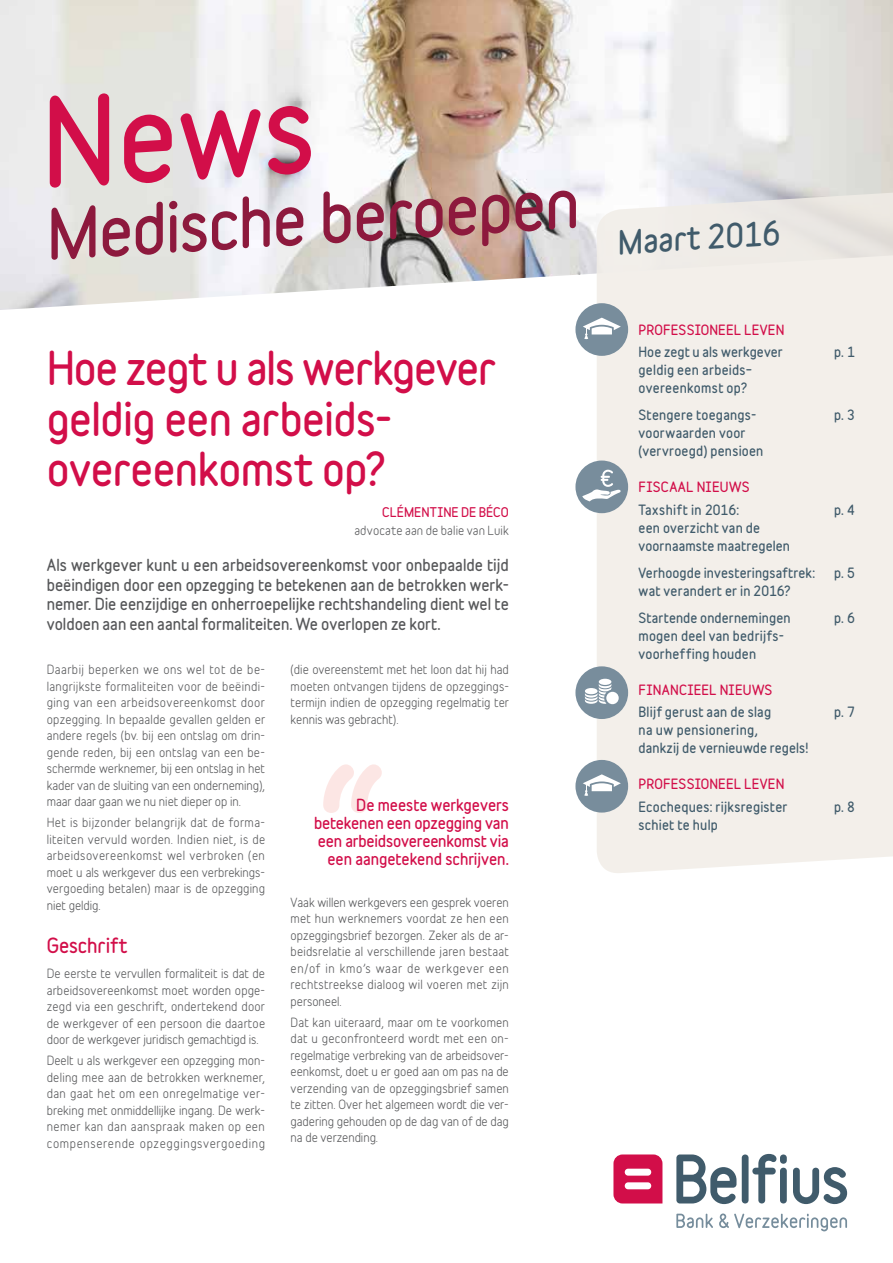
<style>
.page{position:relative;width:893px;height:1263px;background:#fff}
.page>*{position:absolute;margin:0;border:0;box-sizing:border-box;transform-origin:0 0}
.t1{font:700 162px "Belfius Alternative";color:#f8aea7}
.t2{font:700 111px "Belfius Normal";color:#d20e49}
.t3{font:700 63px "Belfius Normal";color:#8d193d}
.t4{font:700 42px/50.4px "Belfius Normal";letter-spacing:-.015em;color:#d20e49}
.t5{font:700 30px "Belfius Normal";color:#405b6b}
.t6{font:700 18.75px "Belfius Normal";letter-spacing:-.005em;color:#d20e49}
.t7{font:700 15px/19.5px "Belfius Alternative";color:#57585a;text-align:justify}
.t8{font:700 15px/18px "Belfius Alternative";letter-spacing:-.01em;color:#d20e49;text-align:right}
.t9{font:700 12.75px/18px "Belfius Alternative";letter-spacing:.02em;color:#405b6b}
.t10{font:700 12.75px "Belfius Normal";letter-spacing:.015em;color:#d20e49}
.t11{font:12px/16.5px "Belfius Alternative";color:#57585a;text-align:justify}
.t12{font:12px "Belfius Normal";letter-spacing:.01em;color:#57585a}
.t13{font:700 12px "Belfius Normal";color:#d20e49}
</style>
<div class="page">
<img style="left:0;top:0;width:893px;height:310px">
<div style="left:597px;top:191px;width:296px;height:682px;background:#f3efea"></div>
<svg style="left:676px;top:1214px;width:37px;height:14px"></svg>
<svg style="left:719px;top:1213px;width:128px;height:18px"></svg>
<svg style="left:613px;top:1154px;width:49px;height:49px;background:#d41d54"></svg>
<div style="left:625px;top:1169px;width:26px;height:6px;background:#fff;border-radius:3px"></div>
<div style="left:625px;top:1182px;width:26px;height:7px;background:#fff;border-radius:3px"></div>
<svg style="left:676px;top:1154px;width:60px;height:50px"></svg>
<div style="left:742px;top:1154px;width:6px;height:49px;background:#405b6b;border-radius:3px"></div>
<svg style="left:752px;top:1154px;width:35px;height:49px"></svg>
<svg style="left:793px;top:1167px;width:54px;height:37px"></svg>
<div style="left:575px;top:666px;width:53px;height:53px;background:#788d9c;border-radius:50%"></div>
<div style="left:599px;top:679px;width:12px;height:6px;background:#fff;border-radius:50%"></div>
<div style="left:606px;top:692px;width:13px;height:12px;background:#fff;border-radius:50%"></div>
<svg style="left:585px;top:683px;width:26px;height:21px"></svg>
<div style="left:575px;top:303px;width:53px;height:53px;background:#788d9c;border-radius:50%"></div>
<svg style="left:583px;top:318px;width:38px;height:21px"></svg>
<div style="left:575px;top:760px;width:53px;height:52px;background:#788d9c;border-radius:50%"></div>
<svg style="left:583px;top:774px;width:38px;height:22px"></svg>
<div style="left:575px;top:460px;width:53px;height:53px;background:#788d9c;border-radius:50%"></div>
<svg style="left:582px;top:470px;width:39px;height:31px"></svg>
<h2 class="t2" style="left:32px;top:59px;width:276px;rotate:-4deg">News</h2>
<h3 class="t3" style="left:43px;top:184px;width:536px;rotate:-3deg">Medische beroepen</h3>
<h3 class="t4" style="left:47px;top:342px;width:451px">Hoe zegt u als werkgever geldig een arbeids&shy;overeenkomst op?</h3>
<p class="t13" style="left:382px;top:503px;width:128px">CLÉMENTINE DE BÉCO</p>
<p class="t12" style="left:354px;top:520px;width:156px">advocate aan de balie van Luik</p>
<p class="t7" style="left:47px;top:555px;width:464px">Als werkgever kunt u een arbeidsovereenkomst voor onbepaalde tijd beëindigen door een opzegging te betekenen aan de betrokken werk&shy;nemer. Die eenzijdige en onherroepelijke rechtshandeling dient wel te voldoen aan een aantal formaliteiten. We overlopen ze kort.</p>
<p class="t11" style="left:47px;top:660px;width:220px">Daarbij beperken we ons wel tot de be&shy;langrijkste formaliteiten voor de beëindi&shy;ging van een arbeidsovereenkomst door opzegging. In bepaalde gevallen gelden er andere regels (bv. bij een ontslag om drin&shy;gende reden, bij een ontslag van een be&shy;schermde werknemer, bij een ontslag in het kader van de sluiting van een onderneming), maar daar gaan we nu niet dieper op in.</p>
<p class="t11" style="left:47px;top:813px;width:220px">Het is bijzonder belangrijk dat de forma&shy;liteiten vervuld worden. Indien niet, is de arbeidsovereenkomst wel verbroken (en moet u als werkgever dus een verbrekings&shy;vergoeding betalen) maar is de opzegging niet geldig.</p>
<h3 class="t6" style="left:47px;top:931px;width:82px">Geschrift</h3>
<p class="t11" style="left:47px;top:964px;width:220px">De eerste te vervullen formaliteit is dat de arbeidsovereenkomst moet worden opge&shy;zegd via een geschrift, ondertekend door de werkgever of een persoon die daartoe door de werkgever juridisch gemachtigd is.</p>
<p class="t11" style="left:47px;top:1051px;width:220px">Deelt u als werkgever een opzegging mon&shy;deling mee aan de betrokken werknemer, dan gaat het om een onregelmatige ver&shy;breking met onmiddellijke ingang. De werk&shy;nemer kan dan aanspraak maken op een compenserende opzeggingsvergoeding</p>
<p class="t11" style="left:291px;top:660px;width:220px">(die overeenstemt met het loon dat hij had moeten ontvangen tijdens de opzeggings&shy;termijn indien de opzegging regelmatig ter kennis was gebracht).</p>
<h1 class="t1" style="left:318px;top:707px;width:70px">“</h1>
<p class="t8" style="left:314px;top:796px;width:196px">De meeste werkgevers betekenen een opzegging van een arbeidsovereenkomst via een aangetekend schrijven.</p>
<p class="t11" style="left:291px;top:893px;width:220px">Vaak willen werkgevers een gesprek voeren met hun werknemers voordat ze hen een opzeggingsbrief bezorgen. Zeker als de ar&shy;beidsrelatie al verschillende jaren bestaat en/of in kmo’s waar de werkgever een rechtstreekse dialoog wil voeren met zijn personeel.</p>
<p class="t11" style="left:291px;top:1012px;width:220px">Dat kan uiteraard, maar om te voorkomen dat u geconfronteerd wordt met een on&shy;regelmatige verbreking van de arbeidsover&shy;eenkomst, doet u er goed aan om pas na de verzending van de opzeggingsbrief samen te zitten. Over het algemeen wordt die ver&shy;gadering gehouden op de dag van of de dag na de verzending.</p>
<h3 class="t5" style="left:615px;top:220px;width:164px;rotate:-4deg">Maart 2016</h3>
<p class="t10" style="left:638px;top:320px;width:147px">PROFESSIONEEL LEVEN</p>
<p class="t9" style="left:638px;top:343px;width:146px">Hoe zegt u als werkgever</p>
<p class="t9" style="left:834px;top:343px;width:22px">p. 1</p>
<p class="t9" style="left:638px;top:361px;width:115px">geldig een arbeids– overeenkomst op?</p>
<p class="t9" style="left:638px;top:406px;width:119px">Stengere toegangs-</p>
<p class="t9" style="left:834px;top:406px;width:22px">p. 3</p>
<p class="t9" style="left:638px;top:424px;width:126px">voorwaarden voor (vervroegd) pensioen</p>
<p class="t10" style="left:638px;top:477px;width:113px">FISCAAL NIEUWS</p>
<p class="t9" style="left:638px;top:500px;width:102px">Taxshift in 2016:</p>
<p class="t9" style="left:834px;top:500px;width:22px">p. 4</p>
<p class="t9" style="left:638px;top:518px;width:153px">een overzicht van de voornaamste maatregelen</p>
<p class="t9" style="left:638px;top:563px;width:178px">Verhoogde investeringsaftrek:</p>
<p class="t9" style="left:834px;top:563px;width:22px">p. 5</p>
<p class="t9" style="left:638px;top:577px;width:154px;line-height:27px">wat verandert er in 2016?<br>Startende ondernemingen</p>
<p class="t9" style="left:834px;top:608px;width:22px">p. 6</p>
<p class="t9" style="left:638px;top:626px;width:147px">mogen deel van bedrijfs&shy;voorheffing houden</p>
<p class="t10" style="left:638px;top:680px;width:136px">FINANCIEEL NIEUWS</p>
<p class="t9" style="left:638px;top:703px;width:134px">Blijf gerust aan de slag</p>
<p class="t9" style="left:834px;top:703px;width:22px">p. 7</p>
<p class="t9" style="left:638px;top:721px;width:171px">na uw pensionering,<br>dankzij de vernieuwde regels!</p>
<p class="t10" style="left:638px;top:774px;width:147px">PROFESSIONEEL LEVEN</p>
<p class="t9" style="left:638px;top:797px;width:150px">Ecocheques: rijksregister</p>
<p class="t9" style="left:834px;top:797px;width:22px">p. 8</p>
<p class="t9" style="left:638px;top:815px;width:81px">schiet te hulp</p>
</div>
